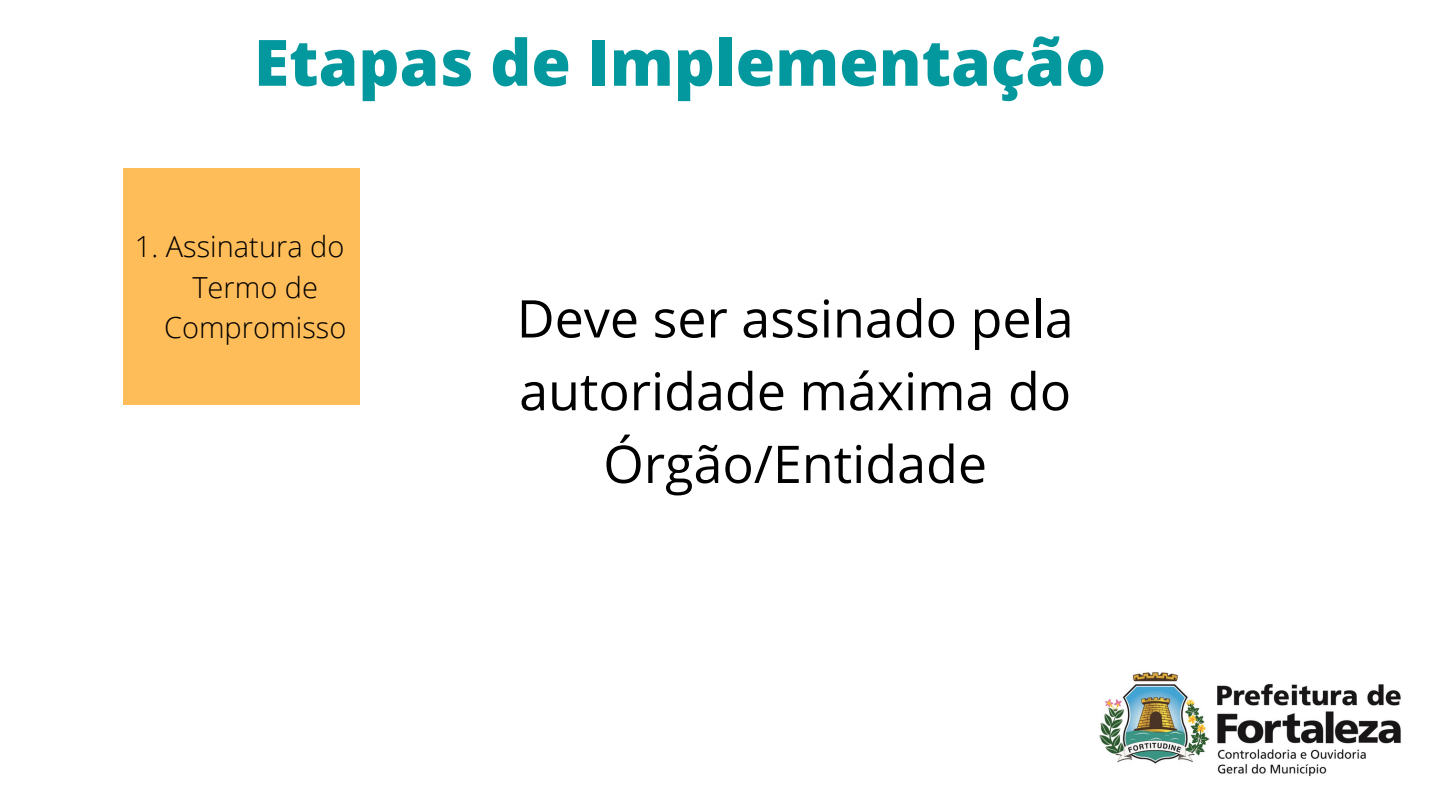
<style>
.page{position:relative;width:1440px;height:810px;background:#fff}
.page>*{position:absolute;margin:0;border:0;box-sizing:border-box;transform-origin:0 0}
.t1{font:800 64px "Open Sans";color:#03989e}
.t2{font:52px/72.8px "Open Sans";color:#000;text-align:center}
.t3{font:300 29px "Open Sans";color:#000}
</style>
<div class="page">
<div style="left:123px;top:168px;width:237px;height:237px;background:#ffbd59"></div>
<img style="left:1099px;top:672px;width:302px;height:104px">
<p class="t1" style="left:254px;top:17px;width:854px">Etapas de Implementação</p>
<p class="t3" style="left:135px;top:226px;width:211px">1. Assinatura do</p>
<p class="t3" style="left:192px;top:267px;width:127px">Termo de</p>
<p class="t3" style="left:164px;top:307px;width:184px">Compromisso</p>
<p class="t2" style="left:517px;top:281px;width:558px">Deve ser assinado pela autoridade máxima do<br>Órgão/Entidade</p>
</div>
